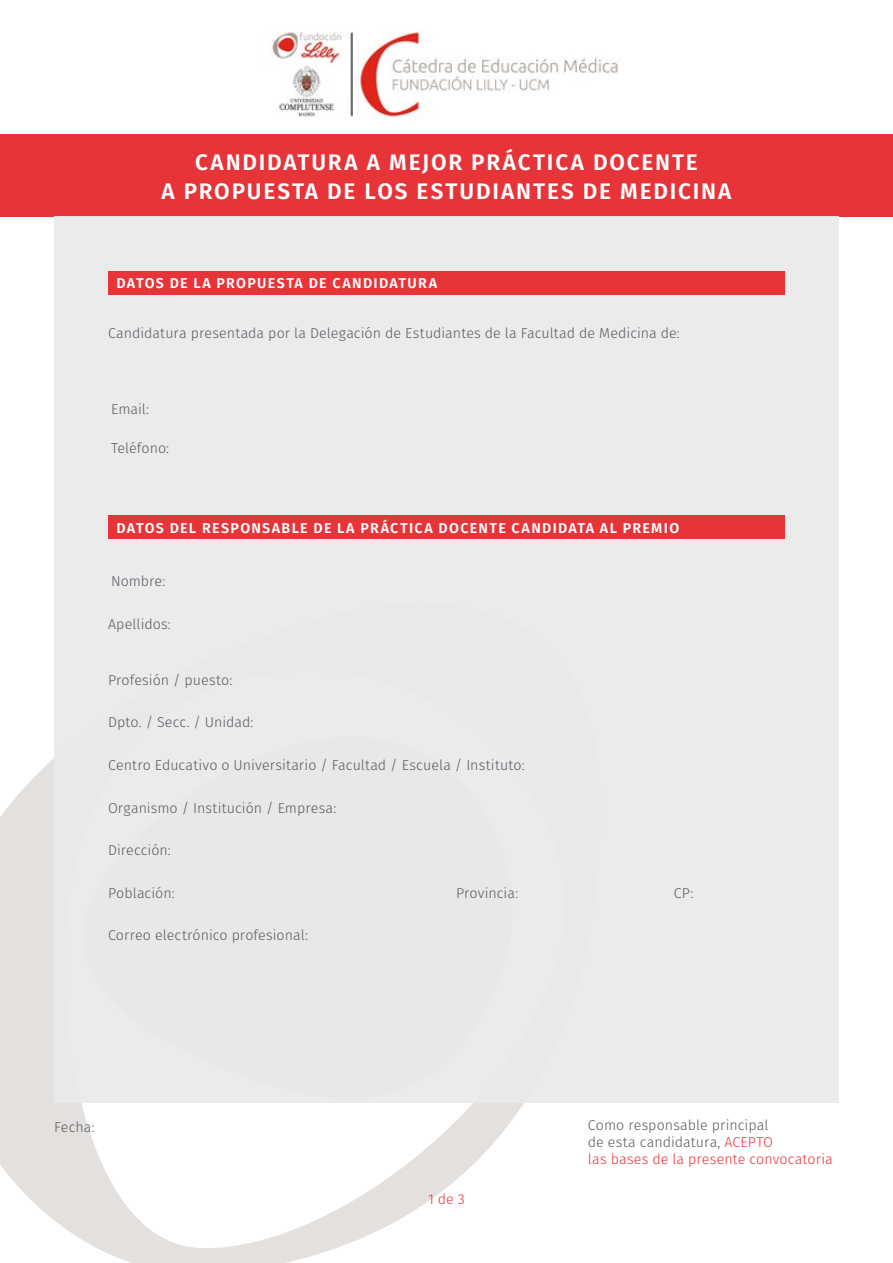
<style>
.page{position:relative;width:893px;height:1263px;background:#fff}
.page>*{position:absolute;margin:0;border:0;box-sizing:border-box;transform-origin:0 0}
.t1{font:600 22.5px/28.5px "Fira Sans";letter-spacing:.08em;color:#fff;text-align:center}
.t2{font:300 14.25px/17.1px "Fira Sans";letter-spacing:.005em;color:#585961}
.t3{font:600 14.25px "Fira Sans";letter-spacing:.09em;color:#fff}
.t4{font:300 14.25px "Fira Sans";color:#e63439}
.s1{color:#e63439}
</style>
<div class="page">
<img style="left:272px;top:32px;width:346px;height:86px">
<svg style="left:0;top:758px;width:498px;height:505px"></svg>
<svg style="left:57px;top:1103px;width:467px;height:35px"></svg>
<div style="left:0;top:134px;width:893px;height:83px;background:#e63439"></div>
<div style="left:54px;top:217px;width:785px;height:886px;background:#eaeaeb"></div>
<div style="left:108px;top:271px;width:677px;height:23px;background:#e63439"></div>
<div style="left:108px;top:516px;width:677px;height:23px;background:#e63439"></div>
<h1 class="t1" style="left:161px;top:147px;width:571px">CANDIDATURA A MEJOR PRÁCTICA DOCENTE<br>A PROPUESTA DE LOS ESTUDIANTES DE MEDICINA</h1>
<p class="t3" style="left:117px;top:272px;width:322px">DATOS DE LA PROPUESTA DE CANDIDATURA</p>
<p class="t2" style="left:108px;top:324px;width:573px">Candidatura presentada por la Delegación de Estudiantes de la Facultad de Medicina de:</p>
<p class="t2" style="left:111px;top:401px;width:40px">Email:</p>
<p class="t2" style="left:111px;top:439px;width:60px">Teléfono:</p>
<p class="t3" style="left:117px;top:516px;width:564px">DATOS DEL RESPONSABLE DE LA PRÁCTICA DOCENTE CANDIDATA AL PREMIO</p>
<p class="t2" style="left:111px;top:572px;width:56px">Nombre:</p>
<p class="t2" style="left:108px;top:615px;width:64px">Apellidos:</p>
<p class="t2" style="left:108px;top:671px;width:126px">Profesión / puesto:</p>
<p class="t2" style="left:108px;top:714px;width:147px">Dpto. / Secc. / Unidad:</p>
<p class="t2" style="left:108px;top:756px;width:418px">Centro Educativo o Universitario / Facultad / Escuela / Instituto:</p>
<p class="t2" style="left:108px;top:799px;width:230px">Organismo / Institución / Empresa:</p>
<p class="t2" style="left:108px;top:841px;width:64px">Dirección:</p>
<p class="t2" style="left:108px;top:884px;width:68px">Población:</p>
<p class="t2" style="left:456px;top:884px;width:64px">Provincia:</p>
<p class="t2" style="left:674px;top:884px;width:21px">CP:</p>
<p class="t2" style="left:108px;top:927px;width:202px">Correo electrónico profesional:</p>
<p class="t2" style="left:54px;top:1119px;width:42px">Fecha:</p>
<p class="t2" style="left:588px;top:1116px;width:246px">Como responsable principal<br>de esta candidatura, <span class="s1">ACEPTO<br>las bases de la presente convocatoria</span></p>
<p class="t4" style="left:428px;top:1189px;width:38px">1 de 3</p>
</div>
